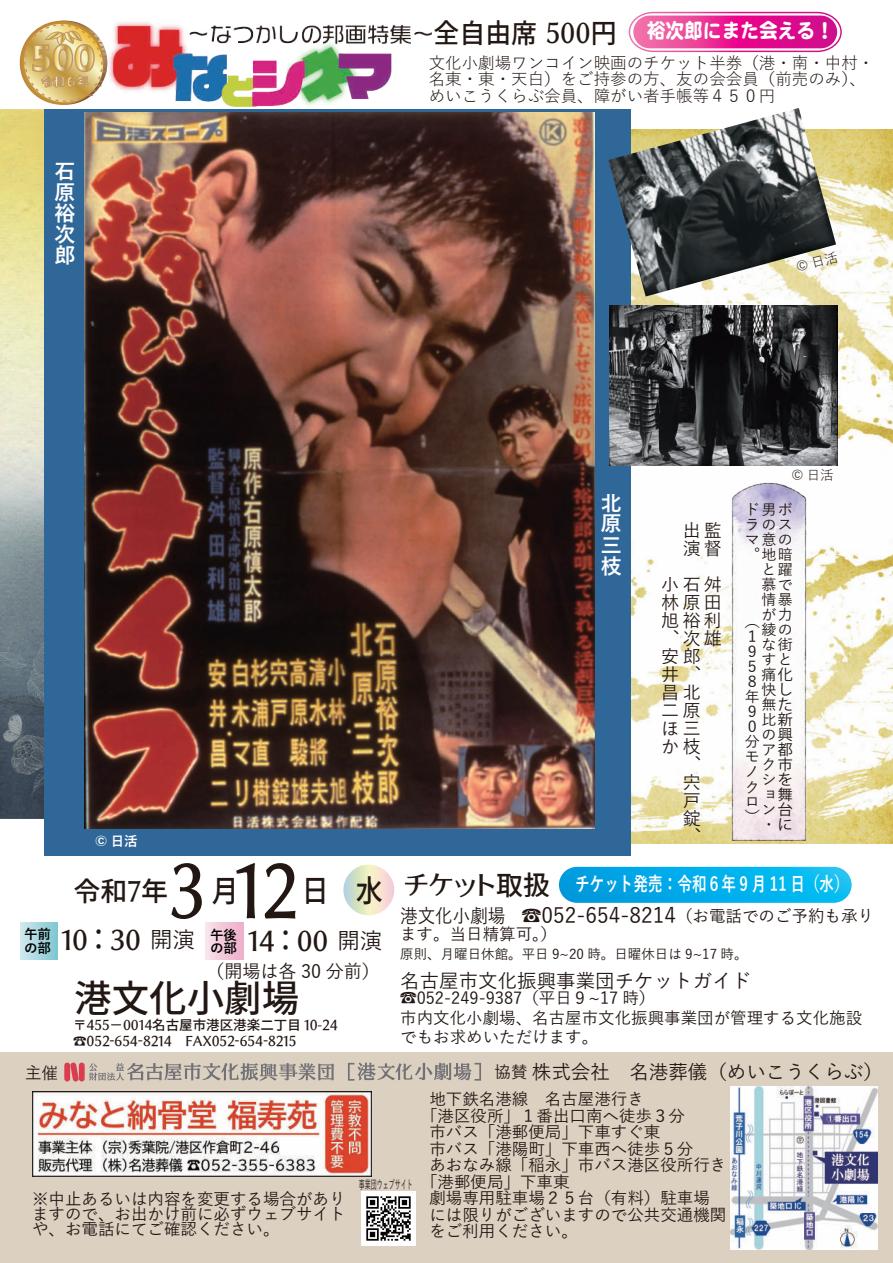
<style>
.page{position:relative;width:893px;height:1263px;background:#fff}
.page>*{position:absolute;margin:0;border:0;box-sizing:border-box;transform-origin:0 0}
.t1{font:72px "Gen Ei Late Go v 2";color:#221713;scale:.9 1}
.t2{font:37.5px "Gen Ei Late Go v 2";color:#221713}
.t3{font:30.75px "Gen Ei Late Go v 2";color:#221713;scale:.88 1}
.t4{font:27px "Gen Ei Late Go P v 2";color:#221713}
.t5{font:27px "Gen Ei Late Go P v 2";color:#221713;scale:.96 1}
.t6{font:500 21px "Yu Gothic";color:#221713}
.t7{font:21px "DF Maru Gothic SB WINP RKSJ H";color:#fff;scale:.89 1}
.t8{font:700 21px/21.1px "Yu Gothic";color:#fff;text-align:justify}
.t9{font:500 19.5px "Yu Gothic";color:#221713}
.t10{font:700 19.5px "Yu Gothic";color:#fff;scale:.75 1}
.t11{font:500 18.3px "Yu Gothic";color:#221713}
.t12{font:500 18px/18px "Yu Gothic";color:#221713}
.t13{font:500 16.5px/15px "Yu Gothic";color:#221713;text-align:justify}
.t14{font:16.5px/16.5px "Yu Gothic";color:#221713}
.t15{font:500 15px/15px "Yu Gothic";color:#221713;text-align:right}
.t16{font:15px "Koz Go Pr 6 N";color:#221713}
.t17{font:13.5px "Gen Ei Late Go P v 2";color:#221713}
.t18{font:500 13.5px "Yu Gothic";color:#221713}
.t19{font:700 13.5px/13.5px "Yu Gothic";color:#000}
.t20{font:13.5px "Yu Gothic";color:#221713}
.t21{font:700 13.5px "Yu Gothic";color:#fff}
.t22{font:500 12px "Yu Gothic";color:#221713;scale:.5 1}
.s1{font-family:"Yu Gothic";font-weight:500;font-size:22.5px}
.s2{font-family:"Koz Go Pr 6 N"}
.s3{font-family:"Koz Go Pr 6 N";font-weight:400}
.s4{font-size:19.5px}
.s5{font-size:16.5px}
</style>
<div class="page">
<div style="left:0;top:1053px;width:893px;height:210px;background:#dcd0c1"></div>
<svg style="left:343px;top:864px;width:51px;height:51px;background:#e7e4cc"></svg>
<img style="left:32px;top:1091px;width:340px;height:86px">
<img style="left:730px;top:1086px;width:147px;height:163px">
<svg style="left:19px;top:20px;width:86px;height:85px"></svg>
<img style="left:362px;top:1191px;width:53px;height:54px">
<svg style="left:559px;top:867px;width:293px;height:36px;background:#03adea"></svg>
<div style="left:206px;top:922px;width:38px;height:38px;background:linear-gradient(to right,#f8e1ea,#edaec9)"></div>
<div style="left:20px;top:922px;width:38px;height:38px;background:linear-gradient(to right,#d3e9ef,#80c7d1)"></div>
<img style="left:105px;top:22px;width:326px;height:85px">
<img style="left:0;top:109px;width:477px;height:710px">
<img style="left:631px;top:129px;width:262px;height:714px">
<div style="left:45px;top:110px;width:586px;height:746px;background:#306799"></div>
<img style="left:731px;top:481px;width:76px;height:362px">
<img style="left:85px;top:112px;width:509px;height:716px">
<img style="left:608px;top:108px;width:228px;height:189px">
<img style="left:610px;top:305px;width:227px;height:161px">
<svg style="left:89px;top:1063px;width:245px;height:18px"></svg>
<div style="left:64px;top:1062px;width:6px;height:19px;background:#da3e4e;border-radius:3px"></div>
<div style="left:79px;top:1062px;width:6px;height:19px;background:#da3e4e;border-radius:3px"></div>
<svg style="left:70px;top:1062px;width:9px;height:19px"></svg>
<svg style="left:348px;top:1062px;width:133px;height:19px"></svg>
<svg style="left:628px;top:11px;width:214px;height:42px"></svg>
<svg style="left:634px;top:16px;width:202px;height:32px;background:#e52793"></svg>
<div style="left:633px;top:16px;width:204px;height:32px;border:1px solid #fff;border-radius:16px"></div>
<svg style="left:796px;top:251px;width:42px;height:21px"></svg>
<h3 class="t5" style="left:434px;top:15px;width:192px">全自由席 ５００円</h3>
<p class="t7" style="left:647px;top:20px;width:212px">裕次郎にまた会える！</p>
<p class="t8" style="left:54px;top:161px;width:22px">石原裕次郎</p>
<p class="t14" style="left:429px;top:52px;width:447px">文化小劇場ワンコイン映画のチケット半券（港・南・中村・名東・東・天白）をご持参の方、友の会会員（前売のみ）、めいこうくらぶ会員、障がい者手帳等４５０円</p>
<p class="t19" style="left:24px;top:928px;width:28px">午前の部</p>
<p class="t21" style="left:95px;top:833px;width:44px">© 日活</p>
<h1 class="t1" style="left:168px;top:844px;width:144px">3 12</h1>
<h3 class="t3" style="left:212px;top:870px;width:196px">月　　 日　水</h3>
<h3 class="t4" style="left:73px;top:873px;width:96px">令和７年</h3>
<p class="t19" style="left:210px;top:928px;width:28px">午後の部</p>
<h3 class="t4" style="left:61px;top:922px;width:135px">１０：３０ <span class="s1">開演</span></h3>
<h3 class="t4" style="left:248px;top:923px;width:136px">１4 ：００ <span class="s1">開演</span></h3>
<p class="t11" style="left:206px;top:954px;width:175px">（開場は各 30 分前）</p>
<h2 class="t2" style="left:74px;top:974px;width:226px">港文化小劇場</h2>
<p class="t17" style="left:73px;top:1032px;width:225px">☎052-654-8214 ＦＡＸ052-654-8215</p>
<p class="t17" style="left:73px;top:1016px;width:266px">〒４５５－００１４名古屋市港区港楽二丁目 10<span class="s2">-</span>24</p>
<p class="t20" style="left:791px;top:463px;width:44px">© 日活</p>
<h3 class="t4" style="left:404px;top:867px;width:147px">チケット取扱</h3>
<p class="t8" style="left:601px;top:493px;width:22px">北原三枝</p>
<p class="t15" style="left:745px;top:500px;width:49px">ド男ボラのスマ意の地暗<br>と躍慕で情暴が力綾の<br>な街すと<br>痛<span class="s3">化</span>快<span class="s3">し</span>無<span class="s3">た</span>比<span class="s3">新</span>の<span class="s3">興</span>ア<span class="s3">都<br></span>ク<span class="s3">市</span>シ<span class="s3">を<br></span>ョ<span class="s3">舞</span>ン<span class="s3">台</span></p>
<p class="t16" style="left:778px;top:816px;width:15px">に</p>
<p class="t12" style="left:683px;top:519px;width:40px;line-height:19px">出監演　</p>
<p class="t12" style="left:704px;top:538px;width:29px">督　</p>
<p class="t15" style="left:745px;top:546px;width:25px">︒　</p>
<p class="t12" style="left:662px;top:573px;width:71px">小石舛林原田旭裕利︑次雄　安郎井︑<br>昌北<br>二原<br>ほ三<br>か枝</p>
<p class="t15" style="left:745px;top:612px;width:16px;text-align:left">︵<br>１<br>９<br>５<br>８年<br>９<br>０分モノクロ︶</p>
<p class="t12" style="left:683px;top:753px;width:19px;text-align:justify">︑宍戸錠︑</p>
<p class="t15" style="left:761px;top:815px;width:10px">・</p>
<p class="t10" style="left:575px;top:872px;width:367px">チケット発売：令和６年 9 月 11 日（水）</p>
<p class="t6" style="left:400px;top:896px;width:475px"><span class="s4">港文化小劇場 ☎</span>052-654-8214<span class="s5">（お電話でのご予約も承り</span></p>
<p class="t13" style="left:400px;top:924px;width:158px">ます。当日精算可。）</p>
<p class="t18" style="left:400px;top:941px;width:349px">原則、月曜日休館。平日 9~20 時。日曜休日は 9~17 時。</p>
<p class="t9" style="left:400px;top:962px;width:352px">名古屋市文化振興事業団チケットガイド</p>
<p class="t13" style="left:400px;top:986px;width:463px;line-height:19.5px;text-align:left">☎052-249-9387（平日９~17 時）<br>市内文化小劇場、名古屋市文化振興事業団が管理する文化施設でもお求めいただけます。</p>
<p class="t13" style="left:25px;top:1063px;width:34px">主催</p>
<p class="t9" style="left:494px;top:1054px;width:390px"><span class="s5">協賛</span>株式会社　名港葬儀（めいこうくらぶ）</p>
<p class="t13" style="left:32px;top:1189px;width:315px">※中止あるいは内容を変更する場合がありますので、お出かけ前に必ずウェブサイトや、お電話にてご確認ください。</p>
<p class="t22" style="left:359px;top:1173px;width:109px">事業団ウェブサイト</p>
<p class="t13" style="left:429px;top:1090px;width:216px">地下鉄名港線　名古屋港行き</p>
<p class="t13" style="left:421px;top:1106px;width:265px">「港区役所」１番出口南へ徒歩３分</p>
<p class="t13" style="left:429px;top:1123px;width:232px">市バス「港郵便局」下車すぐ東</p>
<p class="t13" style="left:429px;top:1139px;width:265px">市バス「港陽町」下車西へ徒歩５分</p>
<p class="t13" style="left:429px;top:1156px;width:298px">あおなみ線「稲永」市バス港区役所行き</p>
<p class="t13" style="left:421px;top:1172px;width:150px">「港郵便局」下車東</p>
<p class="t13" style="left:429px;top:1189px;width:282px">劇場専用駐車場２５台（有料）駐車場</p>
<p class="t13" style="left:429px;top:1205px;width:298px">には限りがございますので公共交通機関</p>
<p class="t13" style="left:429px;top:1222px;width:150px">をご利用ください。</p>
</div>
